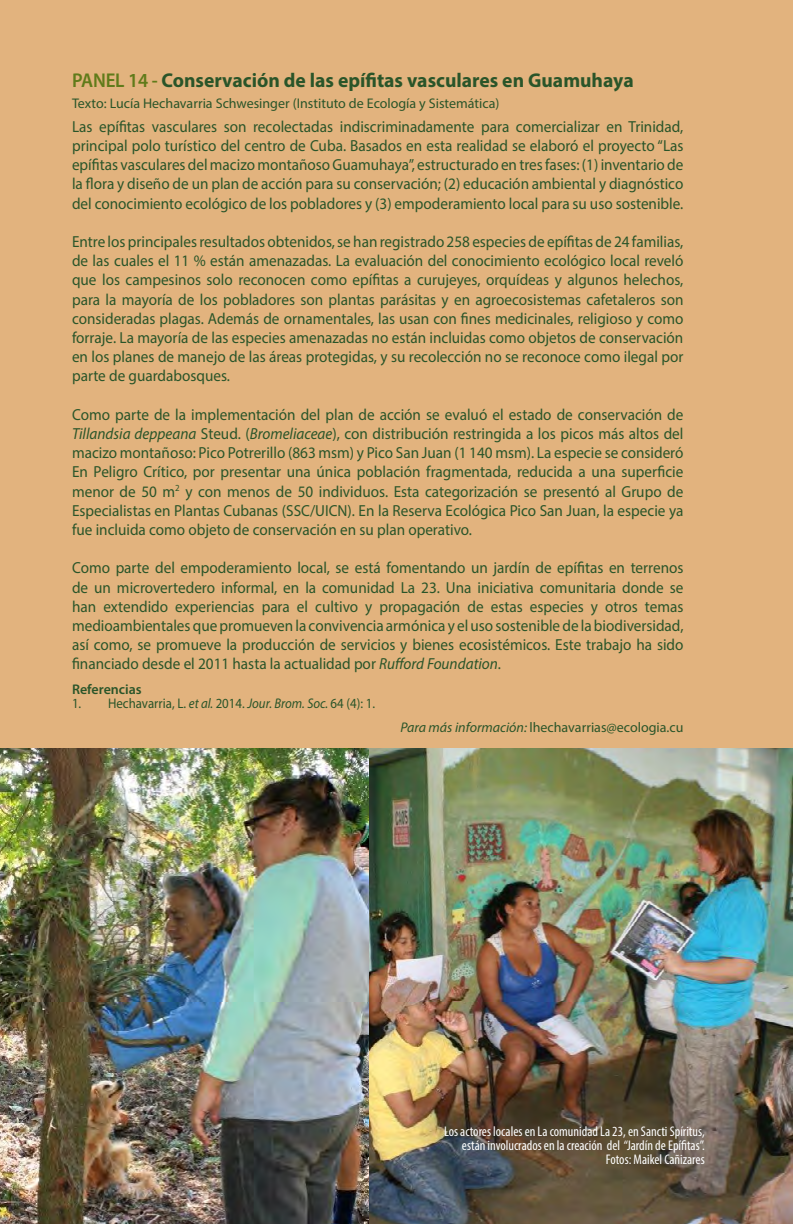
<style>
.page{position:relative;width:795px;height:1224px;background:#fff}
.page>*{position:absolute;margin:0;border:0;box-sizing:border-box;transform-origin:0 0}
.t1{font:700 20px "Myriad Pro";color:#2a5529}
.t2{font:16px/19.2px "Myriad Pro";color:#2a5529;text-align:justify;scale:.95 1}
.t3{font:condensed 14px/14px "Myriad Pro";color:#fff;text-align:right}
.t4{font:14px "Myriad Pro";color:#2a5529}
.t5{font:14px "Myriad Pro";color:#2a5529;scale:.92 1}
.t6{font:600 14px "Myriad Pro";color:#2a5529}
.s1{font-weight:600;color:#607b1a}
.s2{font-style:italic}
</style>
<div class="page">
<div style="left:0;top:0;width:792px;height:748px;background:#e2b37e"></div>
<img style="left:0;top:748px;width:792px;height:475px">
<p class="t1" style="left:72px;top:67px;width:563px"><span class="s1">PANEL 14 -</span> Conservación de las epífitas vasculares en Guamuhaya</p>
<p class="t2" style="left:72px;top:116px;width:645px">Las epífitas vasculares son recolectadas indiscriminadamente para comercializar en Trinidad, principal polo turístico del centro de Cuba. Basados en esta realidad se elaboró el proyecto “Las epífitas vasculares del macizo montañoso Guamuhaya”, estructurado en tres fases: (1) inventario de la flora y diseño de un plan de acción para su conservación; (2) educación ambiental y diagnóstico del conocimiento ecológico de los pobladores y (3) empoderamiento local para su uso sostenible.</p>
<p class="t2" style="left:72px;top:232px;width:645px">Entre los principales resultados obtenidos, se han registrado 258 especies de epífitas de 24 familias, de las cuales el 11 % están amenazadas. La evaluación del conocimiento ecológico local reveló que los campesinos solo reconocen como epífitas a curujeyes, orquídeas y algunos helechos, para la mayoría de los pobladores son plantas parásitas y en agroecosistemas cafetaleros son consideradas plagas. Además de ornamentales, las usan con fines medicinales, religioso y como forraje. La mayoría de las especies amenazadas no están incluidas como objetos de conservación en los planes de manejo de las áreas protegidas, y su recolección no se reconoce como ilegal por parte de guardabosques.</p>
<p class="t2" style="left:72px;top:404px;width:645px">Como parte de la implementación del plan de acción se evaluó el estado de conservación de <span class="s2">Tillandsia deppeana</span> Steud. (<span class="s2">Bromeliaceae</span>), con distribución restringida a los picos más altos del macizo montañoso: Pico Potrerillo (863 msm) y Pico San Juan (1 140 msm). La especie se consideró En Peligro Crítico, por presentar una única población fragmentada, reducida a una superficie menor de 50 m<sup>2</sup> y con menos de 50 individuos. Esta categorización se presentó al Grupo de Especialistas en Plantas Cubanas (SSC/UICN). En la Reserva Ecológica Pico San Juan, la especie ya fue incluida como objeto de conservación en su plan operativo.</p>
<p class="t2" style="left:72px;top:558px;width:645px">Como parte del empoderamiento local, se está fomentando un jardín de epífitas en terrenos de un microvertedero informal, en la comunidad La 23. Una iniciativa comunitaria donde se han extendido experiencias para el cultivo y propagación de estas especies y otros temas medioambientales que promueven la convivencia armónica y el uso sostenible de la biodiversidad, así como, se promueve la producción de servicios y bienes ecosistémicos. Este trabajo ha sido financiado desde el 2011 hasta la actualidad por <span class="s2">Rufford Foundation</span>.</p>
<p class="t4" style="left:72px;top:95px;width:429px">Texto: Lucía Hechavarria Schwesinger (Instituto de Ecología y Sistemática)</p>
<p class="t6" style="left:72px;top:680px;width:71px">Referencias</p>
<p class="t5" style="left:72px;top:694px;width:331px">1. Hechavarria, L. <span class="s2">et al.</span> 2014. <span class="s2">Jour. Brom. Soc.</span> 64 (4): 1.</p>
<p class="t4" style="left:400px;top:719px;width:284px"><span class="s2">Para más información:</span> lhechavarrias@ecologia.cu</p>
<p class="t3" style="left:444px;top:1124px;width:262px">Los actores locales en La comunidad La 23, en Sancti Spíritus, están involucrados en la creación del “Jardín de Epífitas”.<br>Fotos: Maikel Cañizares</p>
</div>
